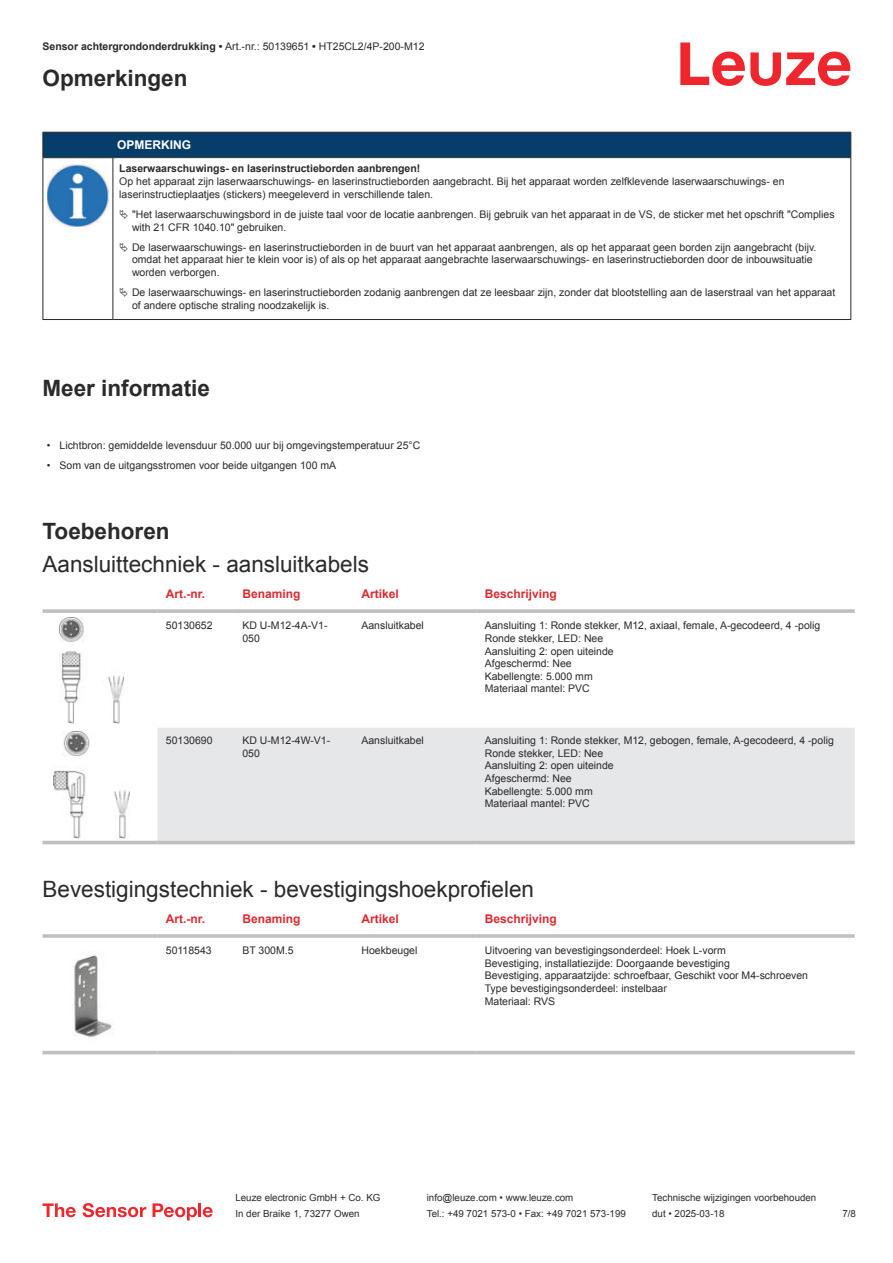
<style>
.page{position:relative;width:893px;height:1263px;background:#fff}
.page>*{position:absolute;margin:0;border:0;box-sizing:border-box;transform-origin:0 0}
.t1{font:22.5px "Arial";color:#2b292a}
.t2{font:700 22.5px "Arial";color:#2b292a}
.t3{font:700 12px "Arial";color:#db2a30}
.t4{font:700 12px "Arial";color:#fff}
.t5{font:10.5px/12.6px "Arial";color:#2b292a}
.t6{font:700 10.5px "Arial";color:#2b292a}
.t7{font:9.75px "Arial";color:#2b292a}
.s1{font-weight:700}
</style>
<div class="page">
<svg style="left:680px;top:43px;width:170px;height:43px"></svg>
<svg style="left:43px;top:723px;width:812px;height:122px"></svg>
<div style="left:157px;top:728px;width:698px;height:113px;background:#e6e7e9"></div>
<svg style="left:43px;top:609px;width:114px;height:4px"></svg>
<svg style="left:157px;top:609px;width:77px;height:4px"></svg>
<svg style="left:234px;top:609px;width:119px;height:4px"></svg>
<svg style="left:353px;top:609px;width:123px;height:4px"></svg>
<svg style="left:476px;top:609px;width:379px;height:4px;background:#c3c5c7"></svg>
<hr style="left:43px;top:841px;width:114px;height:3px;background:#bdbfc1">
<hr style="left:157px;top:841px;width:77px;height:3px;background:#bdbfc1">
<hr style="left:234px;top:841px;width:119px;height:3px;background:#bdbfc1">
<hr style="left:353px;top:841px;width:123px;height:3px;background:#bdbfc1">
<hr style="left:476px;top:841px;width:379px;height:3px;background:#bdbfc1">
<img style="left:59px;top:617px;width:65px;height:106px">
<img style="left:54px;top:732px;width:75px;height:106px">
<svg style="left:43px;top:1050px;width:812px;height:5px;fill:#efeff0"></svg>
<hr style="left:43px;top:934px;width:114px;height:4px;background:#c3c5c7">
<svg style="left:157px;top:934px;width:77px;height:4px"></svg>
<hr style="left:234px;top:934px;width:119px;height:4px;background:#c4c6c7">
<hr style="left:353px;top:934px;width:123px;height:4px;background:#c3c5c7">
<svg style="left:476px;top:934px;width:379px;height:4px;background:#c3c5c7"></svg>
<hr style="left:43px;top:1051px;width:114px;height:3px;background:#bdbfc1">
<hr style="left:157px;top:1051px;width:77px;height:3px;background:#bdbfc1">
<hr style="left:234px;top:1051px;width:119px;height:3px;background:#bdbfc1">
<hr style="left:353px;top:1051px;width:123px;height:3px;background:#bdbfc1">
<hr style="left:476px;top:1051px;width:379px;height:3px;background:#bdbfc1">
<img style="left:72px;top:954px;width:41px;height:84px">
<svg style="left:43px;top:1203px;width:33px;height:14px"></svg>
<svg style="left:83px;top:1203px;width:63px;height:14px"></svg>
<svg style="left:153px;top:1203px;width:44px;height:17px"></svg>
<hr style="left:198px;top:1203px;width:3px;height:14px;background:#ed272d">
<svg style="left:203px;top:1207px;width:10px;height:10px"></svg>
<svg style="left:44px;top:158px;width:806px;height:161px"></svg>
<div style="left:43px;top:132px;width:808px;height:26px;background:#063d69"></div>
<hr style="left:113px;top:157px;width:738px;height:1px;background:#2b292a">
<hr style="left:43px;top:158px;width:1px;height:157px;background:#2b292a">
<hr style="left:113px;top:158px;width:1px;height:157px;background:#2b292a">
<hr style="left:850px;top:158px;width:1px;height:157px;background:#2b292a">
<hr style="left:43px;top:319px;width:70px;height:1px;background:#2b292a">
<hr style="left:113px;top:319px;width:738px;height:1px;background:#2b292a">
<img style="left:47px;top:164px;width:61px;height:63px">
<svg style="left:115px;top:159px;width:734px;height:156px"></svg>
<svg style="left:120px;top:210px;width:8px;height:9px"></svg>
<svg style="left:120px;top:242px;width:8px;height:10px"></svg>
<svg style="left:120px;top:288px;width:8px;height:9px"></svg>
<p class="t5" style="left:43px;top:41px;width:383px"><span class="s1">Sensor achtergrondonderdrukking •</span> Art.-nr.: 50139651 <span class="s1">•</span> HT25CL2/4P-200-M12</p>
<h1 class="t2" style="left:43px;top:70px;width:147px">Opmerkingen</h1>
<p class="t4" style="left:117px;top:140px;width:76px">OPMERKING</p>
<p class="t6" style="left:119px;top:165px;width:303px">Laserwaarschuwings- en laserinstructieborden aanbrengen!</p>
<p class="t5" style="left:119px;top:176px;width:667px">Op het apparaat zijn laserwaarschuwings- en laserinstructieborden aangebracht. Bij het apparaat worden zelfklevende laserwaarschuwings- en laserinstructieplaatjes (stickers) meegeleverd in verschillende talen.</p>
<p class="t5" style="left:132px;top:209px;width:704px">"Het laserwaarschuwingsbord in de juiste taal voor de locatie aanbrengen. Bij gebruik van het apparaat in de VS, de sticker met het opschrift "Complies with 21 CFR 1040.10" gebruiken.</p>
<p class="t5" style="left:132px;top:241px;width:686px">De laserwaarschuwings- en laserinstructieborden in de buurt van het apparaat aanbrengen, als op het apparaat geen borden zijn aangebracht (bijv. omdat het apparaat hier te klein voor is) of als op het apparaat aangebrachte laserwaarschuwings- en laserinstructieborden door de inbouwsituatie worden verborgen.</p>
<p class="t5" style="left:132px;top:287px;width:705px">De laserwaarschuwings- en laserinstructieborden zodanig aanbrengen dat ze leesbaar zijn, zonder dat blootstelling aan de laserstraal van het apparaat of andere optische straling noodzakelijk is.</p>
<h1 class="t2" style="left:43px;top:380px;width:169px">Meer informatie</h1>
<p class="t5" style="left:47px;top:440px;width:375px">• Lichtbron: gemiddelde levensduur 50.000 uur bij omgevingstemperatuur 25°C</p>
<p class="t5" style="left:47px;top:460px;width:291px">• Som van de uitgangsstromen voor beide uitgangen 100 mA</p>
<h1 class="t2" style="left:43px;top:522px;width:129px">Toebehoren</h1>
<h1 class="t1" style="left:43px;top:556px;width:328px">Aansluittechniek - aansluitkabels</h1>
<p class="t3" style="left:166px;top:590px;width:41px">Art.-nr.</p>
<p class="t3" style="left:242px;top:590px;width:60px">Benaming</p>
<p class="t3" style="left:361px;top:590px;width:39px">Artikel</p>
<p class="t3" style="left:485px;top:590px;width:74px">Beschrijving</p>
<p class="t5" style="left:166px;top:620px;width:48px">50130652</p>
<p class="t5" style="left:242px;top:620px;width:87px">KD U-M12-4A-V1-<br>050</p>
<p class="t5" style="left:361px;top:620px;width:64px">Aansluitkabel</p>
<p class="t5" style="left:485px;top:620px;width:337px">Aansluiting 1: Ronde stekker, M12, axiaal, female, A-gecodeerd, 4 -polig<br>Ronde stekker, LED: Nee<br>Aansluiting 2: open uiteinde<br>Afgeschermd: Nee<br>Kabellengte: 5.000 mm<br>Materiaal mantel: PVC</p>
<p class="t5" style="left:166px;top:735px;width:48px">50130690</p>
<p class="t5" style="left:242px;top:735px;width:89px">KD U-M12-4W-V1-<br>050</p>
<p class="t5" style="left:361px;top:735px;width:64px">Aansluitkabel</p>
<p class="t5" style="left:485px;top:735px;width:351px">Aansluiting 1: Ronde stekker, M12, gebogen, female, A-gecodeerd, 4 -polig<br>Ronde stekker, LED: Nee<br>Aansluiting 2: open uiteinde<br>Afgeschermd: Nee<br>Kabellengte: 5.000 mm<br>Materiaal mantel: PVC</p>
<h1 class="t1" style="left:43px;top:881px;width:493px">Bevestigingstechniek - bevestigingshoekprofielen</h1>
<p class="t3" style="left:166px;top:915px;width:41px">Art.-nr.</p>
<p class="t3" style="left:242px;top:915px;width:60px">Benaming</p>
<p class="t3" style="left:361px;top:915px;width:39px">Artikel</p>
<p class="t3" style="left:485px;top:915px;width:74px">Beschrijving</p>
<p class="t5" style="left:166px;top:945px;width:47px">50118543</p>
<p class="t5" style="left:242px;top:945px;width:53px">BT 300M.5</p>
<p class="t5" style="left:361px;top:945px;width:58px">Hoekbeugel</p>
<p class="t5" style="left:485px;top:945px;width:325px">Uitvoering van bevestigingsonderdeel: Hoek L-vorm<br>Bevestiging, installatiezijde: Doorgaande bevestiging<br>Bevestiging, apparaatzijde: schroefbaar, Geschikt voor M4-schroeven Type bevestigingsonderdeel: instelbaar<br>Materiaal: RVS</p>
<p class="t7" style="left:235px;top:1194px;width:146px">Leuze electronic GmbH + Co. KG</p>
<p class="t7" style="left:427px;top:1194px;width:148px">info@leuze.com • www.leuze.com</p>
<p class="t7" style="left:652px;top:1194px;width:166px">Technische wijzigingen voorbehouden</p>
<p class="t7" style="left:235px;top:1210px;width:126px">In der Braike 1, 73277 Owen</p>
<p class="t7" style="left:427px;top:1210px;width:201px">Tel.: +49 7021 573-0 • Fax: +49 7021 573-199</p>
<p class="t7" style="left:652px;top:1210px;width:74px">dut • 2025-03-18</p>
<p class="t7" style="left:842px;top:1210px;width:15px">7 /8</p>
</div>
